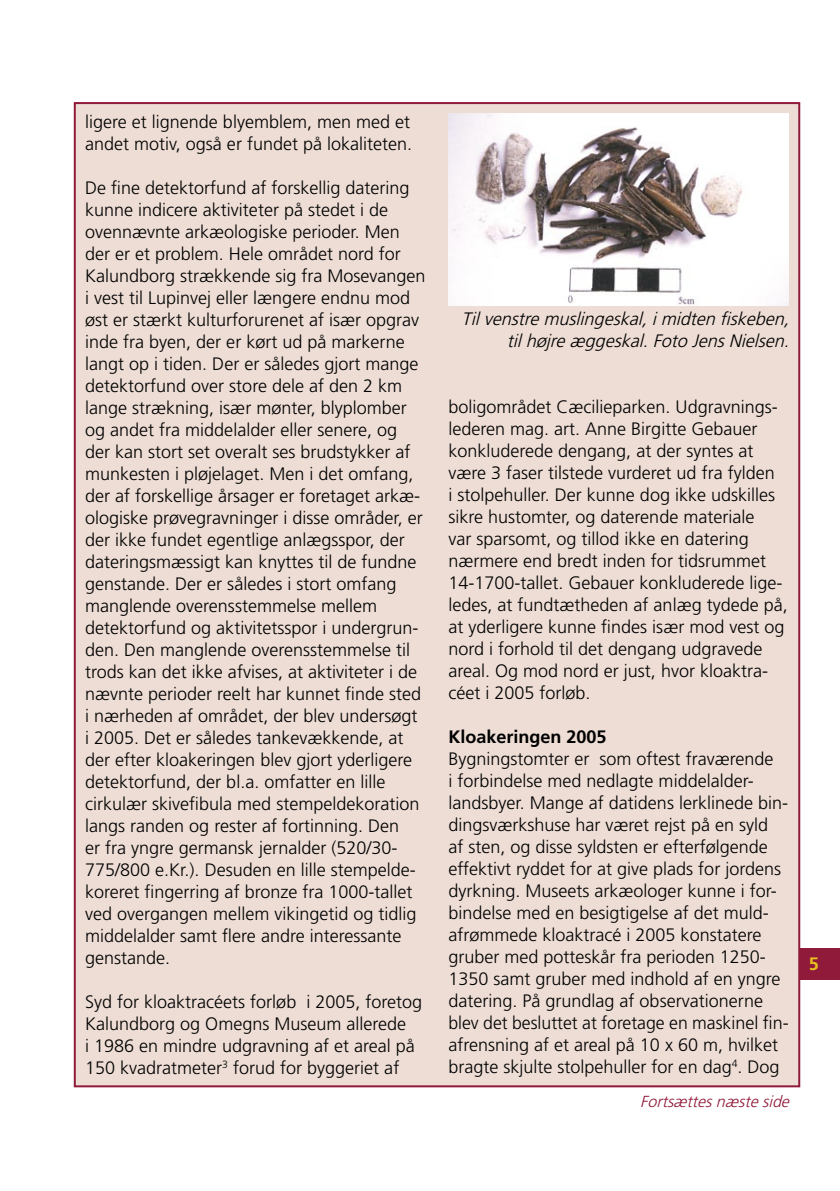
<style>
.page{position:relative;width:840px;height:1191px;background:#fff}
.page>*{position:absolute;margin:0;border:0;box-sizing:border-box;transform-origin:0 0}
.Brødtekst{font:300 18px/22px "Frutiger";color:#000}
.Brødtekst-2{font:italic 300 18px/22px "Frutiger";color:#000;text-align:right}
.Mellemrubrik{font:700 18px "Frutiger";color:#000}
.t1{font:700 18px "Frutiger";color:#e6c01f}
.Brødtekst-3{font:italic 300 16px "Frutiger";color:#8f1a39}
</style>
<div class="page">
<div style="left:799px;top:948px;width:40px;height:31px;background:#8f1a39"></div>
<div style="left:75px;top:103px;width:723px;height:983px;background:#edddd5"></div>
<img style="left:448px;top:113px;width:340px;height:192px">
<p class="Brødtekst" style="left:85px;top:110px;width:328px">ligere et lignende blyemblem, men med et andet motiv, også er fundet på lokaliteten.</p>
<p class="Brødtekst" style="left:85px;top:176px;width:342px">De fine detektorfund af forskellig datering kunne indicere aktiviteter på stedet i de ovennævnte arkæologiske perioder. Men der er et problem. Hele området nord for Kalundborg strækkende sig fra Mosevangen i vest til Lupinvej eller længere endnu mod øst er stærkt kulturforurenet af især opgrav inde fra byen, der er kørt ud på markerne langt op i tiden. Der er således gjort mange detektorfund over store dele af den 2 km lange strækning, især mønter, blyplomber og andet fra middelalder eller senere, og der kan stort set overalt ses brudstykker af munkesten i pløjelaget. Men i det omfang, der af forskellige årsager er foretaget arkæ&shy;ologiske prøvegravninger i disse områder, er der ikke fundet egentlige anlægsspor, der dateringsmæssigt kan knyttes til de fundne genstande. Der er således i stort omfang manglende overensstemmelse mellem detektorfund og aktivitetsspor i undergrun&shy;den. Den manglende overensstemmelse til trods kan det ikke afvises, at aktiviteter i de nævnte perioder reelt har kunnet finde sted i nærheden af området, der blev undersøgt i 2005. Det er således tankevækkende, at der efter kloakeringen blev gjort yderligere detektorfund, der bl.a. omfatter en lille cirkulær skivefibula med stempeldekoration langs randen og rester af fortinning. Den<br>er fra yngre germansk jernalder (520/30- 775/800 e.Kr.). Desuden en lille stempelde&shy;koreret fingerring af bronze fra 1000-tallet ved overgangen mellem vikingetid og tidlig middelalder samt flere andre interessante genstande.</p>
<p class="Brødtekst" style="left:85px;top:990px;width:338px">Syd for kloaktracéets forløb i 2005, foretog Kalundborg og Omegns Museum allerede<br>i 1986 en mindre udgravning af et areal på 150 kvadratmeter<sup>3</sup> forud for byggeriet af</p>
<p class="Brødtekst-2" style="left:461px;top:308px;width:334px">Tilvenstremuslingeskal,imidten fiskeben, tilhøj reæggeskal.Foto JensNielsen.</p>
<p class="Brødtekst" style="left:448px;top:395px;width:341px">boligområdet Cæcilieparken. Udgravnings&shy;lederen mag. art. Anne Birgitte Gebauer konkluderede dengang, at der syntes at være 3 faser tilstede vurderet ud fra fylden<br>i stolpehuller. Der kunne dog ikke udskilles sikre hustomter, og daterende materiale<br>var sparsomt, og tillod ikke en datering nærmere end bredt inden for tidsrummet 14-1700-tallet. Gebauer konkluderede lige&shy;ledes, at fundtætheden af anlæg tydede på, at yderligere kunne findes især mod vest og nord i forhold til det dengang udgravede areal. Og mod nord er just, hvor kloaktra&shy;céet i 2005 forløb.</p>
<p class="Mellemrubrik" style="left:448px;top:726px;width:160px">Kloakeringen 2005</p>
<p class="Brødtekst" style="left:448px;top:747px;width:342px">Bygningstomter er som oftest fraværende<br>i forbindelse med nedlagte middelalder&shy;landsbyer. Mange af datidens lerklinede bin&shy;dingsværkshuse har været rejst på en syld<br>af sten, og disse syldsten er efterfølgende effektivt ryddet for at give plads for jordens dyrkning. Museets arkæologer kunne i for&shy;bindelse med en besigtigelse af det muld&shy;afrømmede kloaktracé i 2005 konstatere gruber med potteskår fra perioden 1250- 1350 samt gruber med indhold af en yngre datering. På grundlag af observationerne blev det besluttet at foretage en maskinel fin&shy;afrensning af et areal på 10 x 60 m, hvilket bragte skjulte stolpehuller for en dag<sup>4</sup>. Dog</p>
<p class="Brødtekst-3" style="left:640px;top:1092px;width:154px">Fortsættesnæsteside</p>
<p class="t1" style="left:808px;top:953px;width:12px">5</p>
</div>
